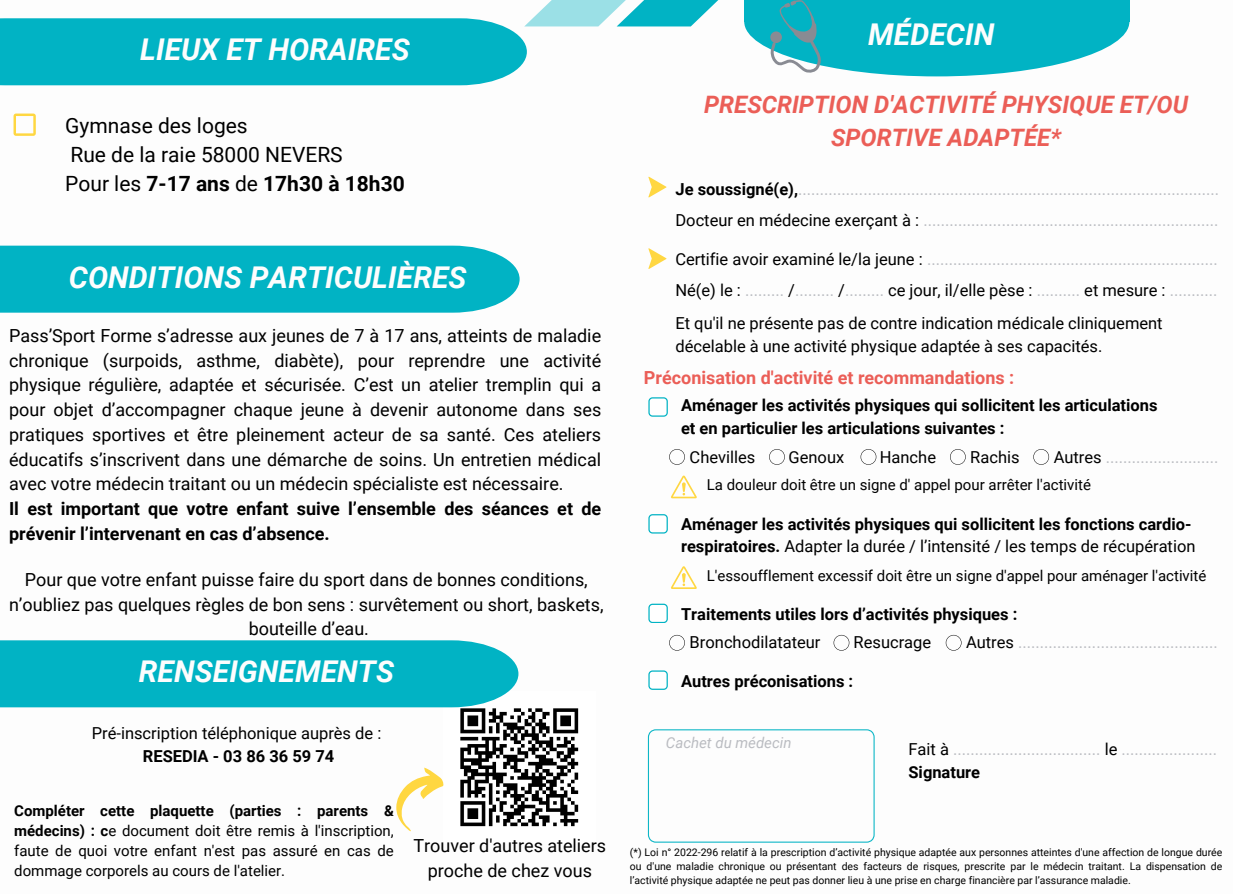
<style>
.page{position:relative;width:1233px;height:894px;background:#fff}
.page>*{position:absolute;margin:0;border:0;box-sizing:border-box;transform-origin:0 0}
.t1{font:italic 700 30px "Roboto";color:#fdfdfd}
.t2{font:italic 700 24px/32.7px "Roboto";color:#eb5e57;text-align:center}
.t3{font:21px/29.2px "Roboto";color:#000}
.t4{font:18px/24.8px "Roboto";color:#000;text-align:center}
.t5{font:700 18px "Roboto";color:#eb5e57}
.t6{font:16.5px/31px "Roboto";color:#babcc1}
.t7{font:700 16.5px/22.5px "Roboto";color:#000}
.t8{font:16.5px/22.5px "Roboto";color:#000;text-align:center}
.t9{font:15px/20.2px "Roboto";color:#000;text-align:justify}
.t10{font:italic 15px "Roboto";color:#babcc1}
.t11{font:10.5px/14px "Roboto";color:#000;text-align:justify}
.s1{font-weight:700}
.s2{font-weight:700;color:#000}
.s3{color:#000}
.s4{font-weight:400}
</style>
<div class="page">
<svg style="left:527px;top:0;width:90px;height:26px;fill:#9be0e6"></svg>
<svg style="left:617px;top:0;width:102px;height:26px;fill:#01b3c4"></svg>
<svg style="left:744px;top:0;width:385px;height:76px;background:#29bcca"></svg>
<div style="left:0;top:18px;width:527px;height:67px;background:#01b3c4"></div>
<div style="left:0;top:245px;width:520px;height:67px;background:#01b3c4"></div>
<img style="left:443px;top:707px;width:136px;height:120px">
<div style="left:0;top:640px;width:518px;height:67px;background:#01b3c4"></div>
<svg style="left:396px;top:767px;width:47px;height:64px"></svg>
<svg style="left:13px;top:113px;width:22px;height:23px"></svg>
<svg style="left:648px;top:177px;width:18px;height:20px"></svg>
<svg style="left:648px;top:248px;width:18px;height:21px"></svg>
<svg style="left:671px;top:475px;width:26px;height:23px"></svg>
<svg style="left:669px;top:449px;width:16px;height:15px"></svg>
<svg style="left:769px;top:449px;width:16px;height:15px"></svg>
<svg style="left:861px;top:449px;width:15px;height:15px"></svg>
<svg style="left:950px;top:449px;width:16px;height:15px"></svg>
<svg style="left:1033px;top:449px;width:16px;height:15px"></svg>
<svg style="left:648px;top:397px;width:20px;height:19px"></svg>
<svg style="left:648px;top:514px;width:20px;height:19px"></svg>
<svg style="left:671px;top:566px;width:26px;height:22px"></svg>
<svg style="left:648px;top:670px;width:20px;height:19px"></svg>
<svg style="left:648px;top:729px;width:227px;height:113px"></svg>
<svg style="left:648px;top:603px;width:20px;height:19px"></svg>
<svg style="left:669px;top:634px;width:16px;height:16px"></svg>
<svg style="left:834px;top:634px;width:15px;height:16px"></svg>
<svg style="left:946px;top:634px;width:16px;height:16px"></svg>
<p class="t1" style="left:140px;top:32px;width:271px">LIEUX ET HORAIRES</p>
<p class="t3" style="left:65px;top:111px;width:341px">Gymnase des loges<br>Rue de la raie 58000 NEVERS<br>Pour les <span class="s1">7-17 ans</span> de <span class="s1">17h30 à 18h30</span></p>
<h1 class="t1" style="left:69px;top:260px;width:399px">CONDITIONS PARTICULIÈRES</h1>
<h5 class="t4" style="left:9px;top:323px;width:594px;text-align:left">Pass’Sport Forme s’adresse aux jeunes de 7 à 17 ans, atteints de maladie chronique (surpoids, asthme, diabète), pour reprendre une activité physique régulière, adaptée et sécurisée. C’est un atelier tremplin qui a pour objet d’accompagner chaque jeune à devenir autonome dans ses pratiques sportives et être pleinement acteur de sa santé. Ces ateliers éducatifs s’inscrivent dans une démarche de soins. Un entretien médical avec votre médecin traitant ou un médecin spécialiste est nécessaire.<br><span class="s1">Il est important que votre enfant suive l’ensemble des séances et de prévenir l’intervenant en cas d’absence.</span></h5>
<h1 class="t4" style="left:9px;top:567px;width:596px">Pour que votre enfant puisse faire du sport dans de bonnes conditions, n’oubliez pas quelques règles de bon sens : survêtement ou short, baskets, bouteille d’eau.</h1>
<p class="t1" style="left:139px;top:654px;width:257px">RENSEIGNEMENTS</p>
<h2 class="t8" style="left:92px;top:722px;width:291px">Pré-inscription téléphonique auprès de :<br><span class="s1">RESEDIA - 03 86 36 59 74</span></h2>
<p class="t9" style="left:14px;top:800px;width:381px"><span class="s1">Compléter cette plaquette (parties : parents &amp; médecins) : c</span>e document doit être remis à l'inscription, faute de quoi votre enfant n'est pas assuré en cas de dommage corporels au cours de l'atelier.</p>
<h5 class="t4" style="left:414px;top:833px;width:194px">Trouver d'autres ateliers proche de chez vous</h5>
<h3 class="t1" style="left:868px;top:17px;width:128px">MÉDECIN</h3>
<p class="t2" style="left:704px;top:89px;width:486px">PRESCRIPTION D'ACTIVITÉ PHYSIQUE ET/OU<br>SPORTIVE ADAPTÉE*</p>
<h5 class="t6" style="left:675px;top:173px;width:545px"><span class="s2">Je soussigné(e),</span>.................................................................................................<br><span class="s3">Docteur en médecine exerçant à :</span> ....................................................................</h5>
<h5 class="t6" style="left:675px;top:244px;width:544px"><span class="s3">Certifie avoir examiné le/la jeune :</span> ...................................................................<br><span class="s3">Né(e) le :</span> ......... <span class="s3">/</span>......... <span class="s3">/</span>......... <span class="s3">ce jour, il/elle pèse :</span> .......... <span class="s3">et mesure :</span> ...........</h5>
<h4 class="t8" style="left:675px;top:312px;width:489px;text-align:left">Et qu'il ne présente pas de contre indication médicale cliniquement décelable à une activité physique adaptée à ses capacités.</h4>
<p class="t5" style="left:644px;top:367px;width:372px">Préconisation d'activité et recommandations :</p>
<p class="t7" style="left:681px;top:394px;width:478px">Aménager les activités physiques qui sollicitent les articulations et en particulier les articulations suivantes :</p>
<h4 class="t8" style="left:690px;top:445px;width:67px">Chevilles</h4>
<p class="t8" style="left:789px;top:445px;width:57px">Genoux</p>
<h5 class="t8" style="left:880px;top:445px;width:58px">Hanche</h5>
<p class="t8" style="left:970px;top:445px;width:51px">Rachis</p>
<h5 class="t6" style="left:1054px;top:441px;width:166px"><span class="s3">Autres</span> ..........................</h5>
<h5 class="t9" style="left:707px;top:475px;width:386px">La douleur doit être un signe d' appel pour arrêter l'activité</h5>
<p class="t7" style="left:681px;top:512px;width:516px">Aménager les activités physiques qui sollicitent les fonctions cardio&shy;respiratoires. <span class="s4">Adapter la durée / l’intensité / les temps de récupération</span></p>
<h5 class="t9" style="left:707px;top:565px;width:501px">L'essoufflement excessif doit être un signe d'appel pour aménager l'activité</h5>
<h6 class="t7" style="left:681px;top:603px;width:338px">Traitements utiles lors d’activités physiques :</h6>
<p class="t8" style="left:690px;top:631px;width:132px">Bronchodilatateur</p>
<h5 class="t8" style="left:854px;top:631px;width:79px">Resucrage</h5>
<h5 class="t6" style="left:966px;top:627px;width:253px"><span class="s3">Autres</span> ..............................................</h5>
<p class="t7" style="left:681px;top:670px;width:174px">Autres préconisations :</p>
<h5 class="t10" style="left:666px;top:734px;width:127px">Cachet du médecin</h5>
<p class="t6" style="left:908px;top:738px;width:310px;line-height:22.5px"><span class="s3">Fait à</span> .................................. <span class="s3">le</span> ......................<br><span class="s2">Signature</span></p>
<h1 class="t11" style="left:630px;top:845px;width:594px">(*) Loi n° 2022-296 relatif à la prescription d’activité physique adaptée aux personnes atteintes d'une affection de longue durée ou d'une maladie chronique ou présentant des facteurs de risques, prescrite par le médecin traitant. La dispensation de l’activité physique adaptée ne peut pas donner lieu à une prise en charge financière par l’assurance maladie.</h1>
</div>
